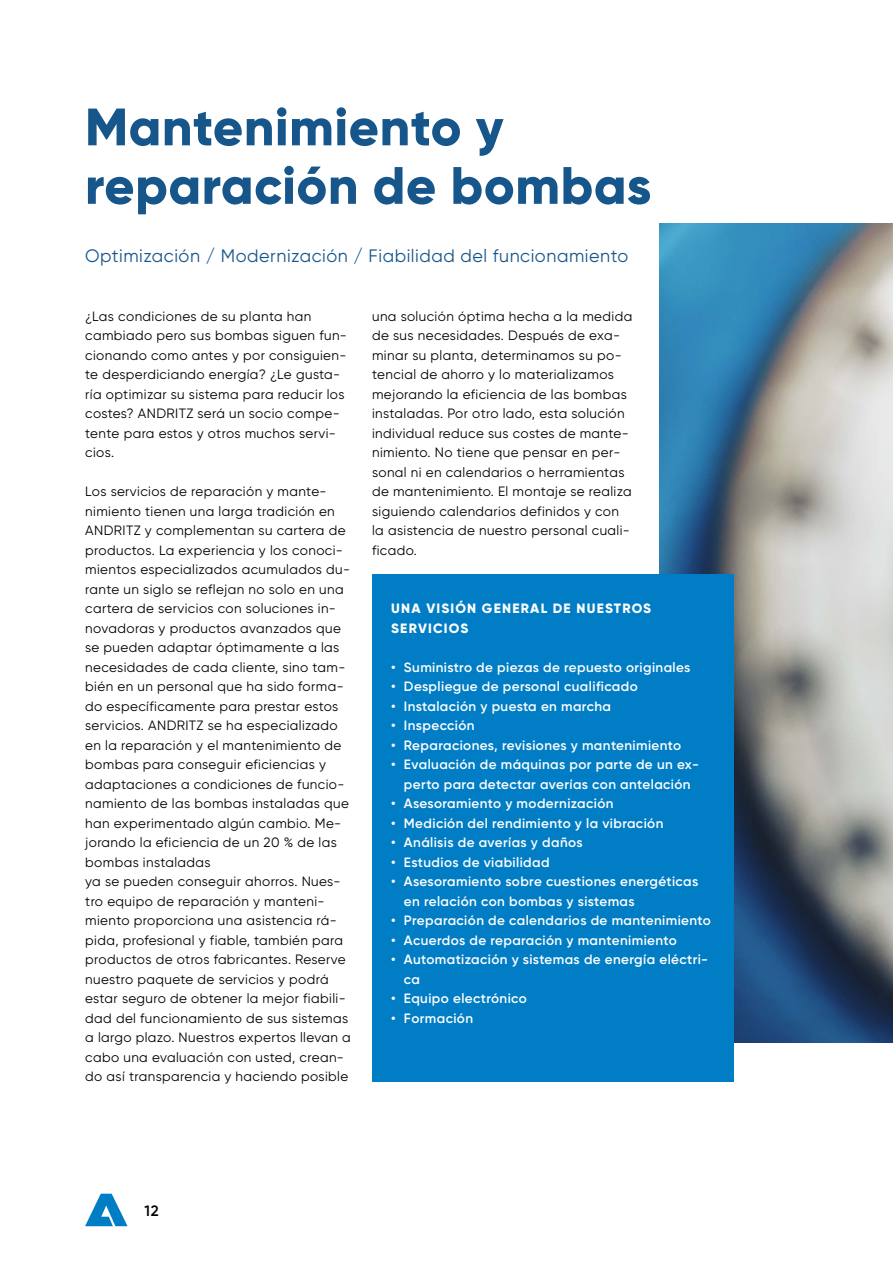
<style>
.page{position:relative;width:893px;height:1263px;background:#fff}
.page>*{position:absolute;margin:0;border:0;box-sizing:border-box;transform-origin:0 0}
.ANDRITZ_Level_2-3_He{font:800 52.5px "Gilroy";letter-spacing:.01em;color:#17568b}
.ANDRITZ_Level_2-3_In{font:18px "Gilroy";letter-spacing:.03em;color:#17568b}
.t1{font:600 15px "Gilroy";color:#000}
.ANDRITZ_Level_2-3_Co{font:13.5px/19.5px "Gilroy";letter-spacing:.03em;color:#000}
.t2{font:600 13.5px/19.5px "Gilroy";letter-spacing:.03em;color:#fff}
.ANDRITZ_Level_2-3_Su{font:800 13.5px "Gilroy";letter-spacing:.09em;color:#fff}
</style>
<div class="page">
<svg style="left:85px;top:1194px;width:43px;height:32px"></svg>
<img style="left:659px;top:223px;width:234px;height:819px">
<div style="left:372px;top:574px;width:361px;height:507px;background:#007dc5"></div>
<p class="ANDRITZ_Level_2-3_He" style="left:85px;top:94px;width:420px">Mantenimiento y</p>
<p class="ANDRITZ_Level_2-3_He" style="left:85px;top:152px;width:568px">reparación de bombas</p>
<p class="ANDRITZ_Level_2-3_In" style="left:85px;top:245px;width:545px">Optimización / Modernización / Fiabilidad del funcionamiento</p>
<p class="ANDRITZ_Level_2-3_Co" style="left:85px;top:306px;width:263px">¿Las condiciones de su planta han cambiado pero sus bombas siguen fun&shy;cionando como antes y por consiguien&shy;te desperdiciando energía? ¿Le gusta&shy;ría optimizar su sistema para reducir los costes? ANDRITZ será un socio compe&shy;tente para estos y otros muchos servi&shy;cios.</p>
<p class="ANDRITZ_Level_2-3_Co" style="left:85px;top:482px;width:266px">Los servicios de reparación y mante&shy;nimiento tienen una larga tradición en ANDRITZ y complementan su cartera de productos. La experiencia y los conoci&shy;mientos especializados acumulados du&shy;rante un siglo se reflejan no solo en una cartera de servicios con soluciones in&shy;novadoras y productos avanzados que se pueden adaptar óptimamente a las necesidades de cada cliente, sino tam&shy;bién en un personal que ha sido forma&shy;do específicamente para prestar estos servicios. ANDRITZ se ha especializado en la reparación y el mantenimiento de bombas para conseguir eficiencias y adaptaciones a condiciones de funcio&shy;namiento de las bombas instaladas que han experimentado algún cambio. Me&shy;jorando la eficiencia de un 20 % de las bombas instaladas</p>
<p class="ANDRITZ_Level_2-3_Co" style="left:85px;top:872px;width:267px">ya se pueden conseguir ahorros. Nues&shy;tro equipo de reparación y manteni&shy;miento proporciona una asistencia rá&shy;pida, profesional y fiable, también para productos de otros fabricantes. Reserve nuestro paquete de servicios y podrá estar seguro de obtener la mejor fiabili&shy;dad del funcionamiento de sus sistemas a largo plazo. Nuestros expertos llevan a cabo una evaluación con usted, crean&shy;do así transparencia y haciendo posible</p>
<p class="ANDRITZ_Level_2-3_Co" style="left:372px;top:306px;width:262px">una solución óptima hecha a la medida de sus necesidades. Después de exa&shy;minar su planta, determinamos su po&shy;tencial de ahorro y lo materializamos mejorando la eficiencia de las bombas instaladas. Por otro lado, esta solución individual reduce sus costes de mante&shy;nimiento. No tiene que pensar en per&shy;sonal ni en calendarios o herramientas de mantenimiento. El montaje se realiza siguiendo calendarios definidos y con la asistencia de nuestro personal cuali&shy;ficado.</p>
<p class="ANDRITZ_Level_2-3_Su" style="left:391px;top:600px;width:261px">UNA VISIÓN GENERAL DE NUESTROS</p>
<p class="ANDRITZ_Level_2-3_Su" style="left:391px;top:620px;width:79px">SERVICIOS</p>
<p class="t2" style="left:391px;top:657px;width:301px">• Suministro de piezas de repuesto originales</p>
<p class="t2" style="left:391px;top:677px;width:248px">• Despliegue de personal cualificado</p>
<p class="t2" style="left:391px;top:696px;width:221px">• Instalación y puesta en marcha</p>
<p class="t2" style="left:391px;top:716px;width:85px">• Inspección</p>
<p class="t2" style="left:391px;top:735px;width:292px">• Reparaciones, revisiones y mantenimiento</p>
<p class="t2" style="left:391px;top:755px;width:309px;text-align:center">• Evaluación de máquinas por parte de un ex&shy;perto para detectar averías con antelación</p>
<p class="t2" style="left:391px;top:794px;width:224px">• Asesoramiento y modernización</p>
<p class="t2" style="left:391px;top:813px;width:274px">• Medición del rendimiento y la vibración</p>
<p class="t2" style="left:391px;top:833px;width:193px">• Análisis de averías y daños</p>
<p class="t2" style="left:391px;top:852px;width:160px">• Estudios de viabilidad</p>
<p class="t2" style="left:404px;top:872px;width:296px;text-indent:-13px">• Asesoramiento sobre cuestiones energéticas en relación con bombas y sistemas</p>
<p class="t2" style="left:391px;top:911px;width:321px">• Preparación de calendarios de mantenimiento</p>
<p class="t2" style="left:391px;top:930px;width:287px">• Acuerdos de reparación y mantenimiento</p>
<p class="t2" style="left:404px;top:950px;width:306px;text-indent:-13px">• Automatización y sistemas de energía eléctri&shy;ca</p>
<p class="t2" style="left:391px;top:989px;width:137px">• Equipo electrónico</p>
<p class="t2" style="left:391px;top:1008px;width:83px">• Formación</p>
<p class="t1" style="left:145px;top:1201px;width:16px">12</p>
</div>
